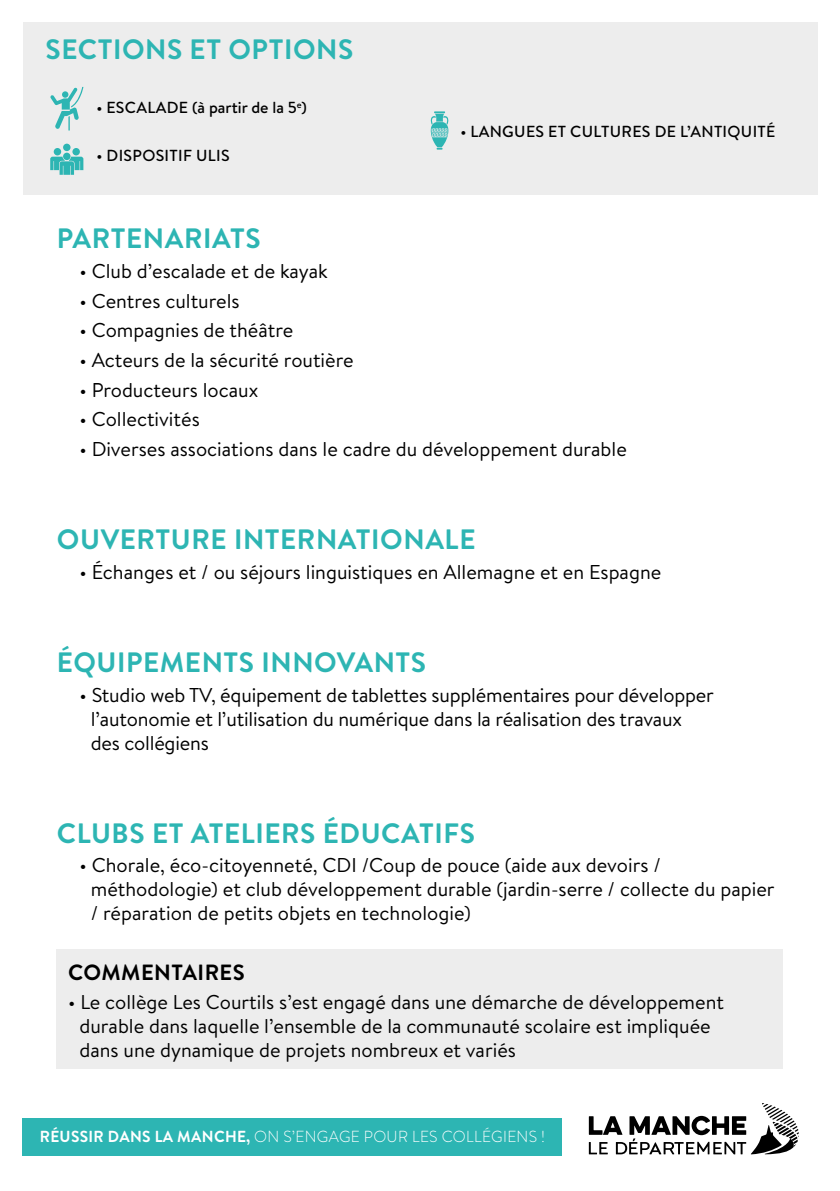
<style>
.page{position:relative;width:840px;height:1191px;background:#fff}
.page>*{position:absolute;margin:0;border:0;box-sizing:border-box;transform-origin:0 0}
.t1{font:700 28px "Brandon Text";letter-spacing:.02em;color:#2db5b3}
.t2{font:700 22px "Brandon Text";letter-spacing:.02em;color:#000}
.t3{font:20px/24px "Brandon Text";color:#000}
.t4{font:500 16px "Brandon Text";letter-spacing:.02em;color:#000}
.t5{font:300 16px "Brandon Text";letter-spacing:.02em;color:#fff}
.s1{font-weight:700}
</style>
<div class="page">
<div style="left:23px;top:1117px;width:538px;height:38px;background:#2db5b3"></div>
<svg style="left:588px;top:1103px;width:210px;height:51px"></svg>
<div style="left:23px;top:23px;width:793px;height:172px;background:#ededed"></div>
<div style="left:57px;top:948px;width:725px;height:120px;background:#ededed"></div>
<svg style="left:430px;top:111px;width:18px;height:39px"></svg>
<svg style="left:50px;top:87px;width:33px;height:43px"></svg>
<svg style="left:50px;top:157px;width:33px;height:18px"></svg>
<div style="left:63px;top:144px;width:7px;height:7px;background:#2db5b3;border-radius:50%"></div>
<div style="left:63px;top:153px;width:7px;height:7px;background:#2db5b3;border-radius:50%"></div>
<div style="left:54px;top:148px;width:7px;height:7px;background:#2db5b3;border-radius:50%"></div>
<div style="left:72px;top:148px;width:8px;height:7px;background:#2db5b3;border-radius:50%"></div>
<h1 class="t1" style="left:46px;top:30px;width:309px">SECTIONS ET OPTIONS</h1>
<p class="t4" style="left:96px;top:96px;width:212px">• ESCALADE (à partir de la 5<sup>e</sup>)</p>
<p class="t4" style="left:96px;top:144px;width:135px">• DISPOSITIF ULIS</p>
<p class="t4" style="left:460px;top:120px;width:316px">• LANGUES ET CULTURES DE L’ANTIQUITÉ</p>
<h1 class="t1" style="left:57px;top:219px;width:205px">PARTENARIATS</h1>
<p class="t3" style="left:79px;top:258px;width:250px">• Club d’escalade et de kayak</p>
<p class="t3" style="left:79px;top:288px;width:162px">• Centres culturels</p>
<p class="t3" style="left:79px;top:318px;width:215px">• Compagnies de théâtre</p>
<p class="t3" style="left:79px;top:347px;width:275px">• Acteurs de la sécurité routière</p>
<p class="t3" style="left:79px;top:377px;width:180px">• Producteurs locaux</p>
<p class="t3" style="left:79px;top:407px;width:122px">• Collectivités</p>
<p class="t3" style="left:79px;top:436px;width:548px">• Diverses associations dans le cadre du développement durable</p>
<h1 class="t1" style="left:57px;top:520px;width:420px">OUVERTURE INTERNATIONALE</h1>
<p class="t3" style="left:79px;top:559px;width:583px">• Échanges et / ou séjours linguistiques en Allemagne et en Espagne</p>
<h1 class="t1" style="left:57px;top:642px;width:370px">ÉQUIPEMENTS INNOVANTS</h1>
<p class="t3" style="left:91px;top:682px;width:624px;text-indent:-11px">• Studio web TV, équipement de tablettes supplémentaires pour développer l’autonomie et l’utilisation du numérique dans la réalisation des travaux des collégiens</p>
<h1 class="t1" style="left:57px;top:813px;width:419px">CLUBS ET ATELIERS ÉDUCATIFS</h1>
<p class="t3" style="left:91px;top:852px;width:685px;text-indent:-11px">• Chorale, éco-citoyenneté, CDI /Coup de pouce (aide aux devoirs / méthodologie) et club développement durable (jardin-serre / collecte du papier / réparation de petits objets en technologie)</p>
<p class="t2" style="left:68px;top:956px;width:178px">COMMENTAIRES</p>
<p class="t3" style="left:79px;top:989px;width:645px;text-indent:-11px">• Le collège Les Courtils s’est engagé dans une démarche de développement durable dans laquelle l’ensemble de la communauté scolaire est impliquée dans une dynamique de projets nombreux et variés</p>
<p class="t5" style="left:40px;top:1125px;width:506px"><span class="s1">RÉUSSIR DANS LA MANCHE,</span> ON S’ENGAGE POUR LES COLLÉGIENS !</p>
</div>
